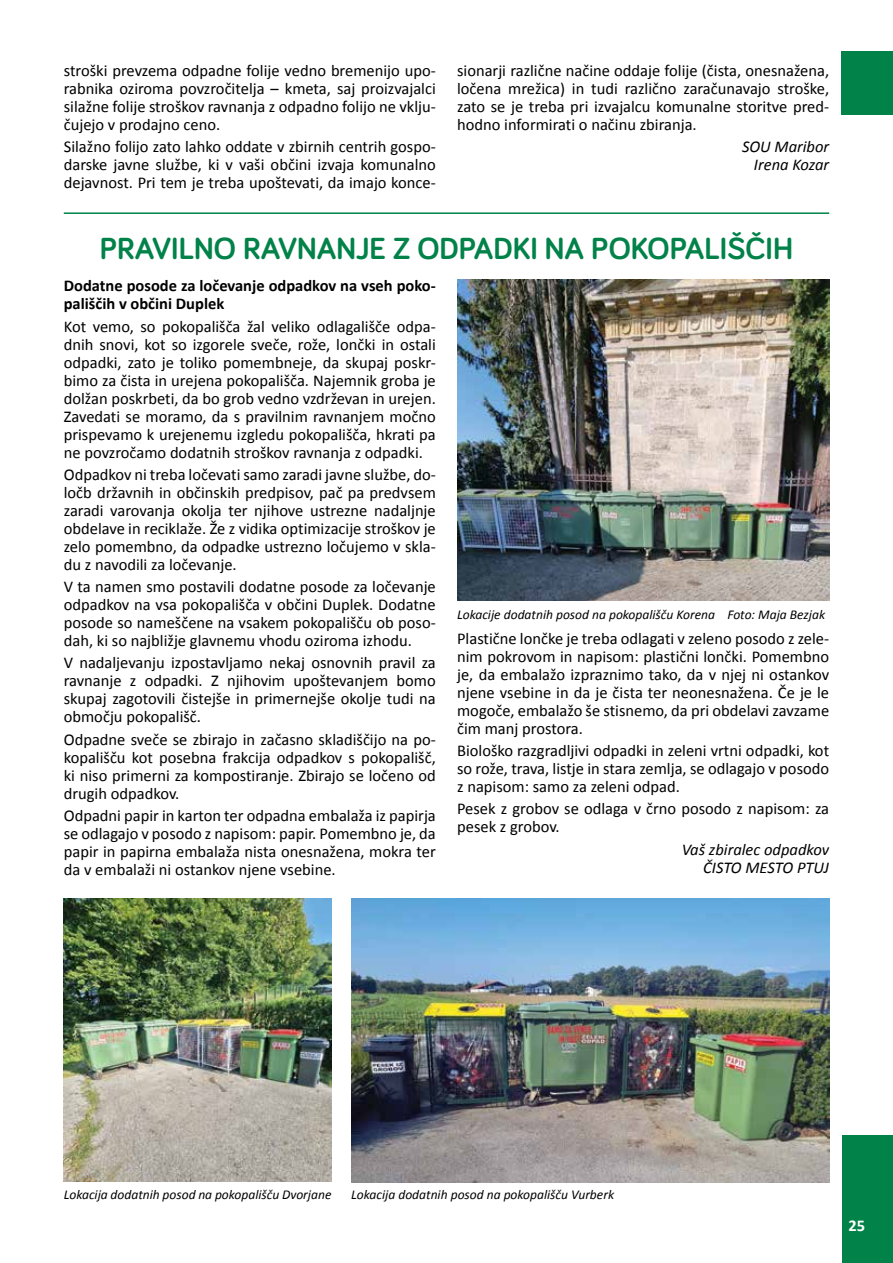
<style>
.page{position:relative;width:893px;height:1263px;background:#fff}
.page>*{position:absolute;margin:0;border:0;box-sizing:border-box;transform-origin:0 0}
.t1{font:700 31.5px "Bariol";color:#008249}
.t2{font:16.5px/18px "Calibri";color:#000;text-align:justify}
.t3{font:700 16.5px/18px "Calibri";color:#000}
.t4{font:italic 16.5px/18px "Calibri";color:#000;text-align:right}
.t5{font:700 16.5px "Calibri";color:#fff}
.t6{font:italic 13.5px "Calibri";color:#000}
</style>
<div class="page">
<div style="left:842px;top:52px;width:51px;height:63px;background:#008249"></div>
<hr style="left:64px;top:212px;width:765px;height:2px;background:#008249">
<img style="left:457px;top:279px;width:372px;height:321px">
<img style="left:64px;top:898px;width:267px;height:284px">
<img style="left:351px;top:898px;width:478px;height:285px">
<div style="left:842px;top:1135px;width:51px;height:128px;background:#008249"></div>
<p class="t2" style="left:64px;top:62px;width:374px">stroški prevzema odpadne folije vedno bremenijo upo&shy;rabnika oziroma povzročitelja – kmeta, saj proizvajalci silažne folije stroškov ravnanja z odpadno folijo ne vklju&shy;čujejo v prodajno ceno.</p>
<p class="t2" style="left:64px;top:138px;width:374px">Silažno folijo zato lahko oddate v zbirnih centrih gospo&shy;darske javne službe, ki v vaši občini izvaja komunalno dejavnost. Pri tem je treba upoštevati, da imajo konce-</p>
<p class="t2" style="left:457px;top:62px;width:374px">sionarji različne načine oddaje folije (čista, onesnažena, ločena mrežica) in tudi različno zaračunavajo stroške, zato se je treba pri izvajalcu komunalne storitve pred&shy;hodno informirati o načinu zbiranja.</p>
<p class="t4" style="left:742px;top:137px;width:89px">SOU Maribor<br>Irena Kozar</p>
<h1 class="t1" style="left:100px;top:227px;width:695px">PRAVILNO RAVNANJE Z ODPADKI NA POKOPALIŠČIH</h1>
<p class="t3" style="left:64px;top:277px;width:374px">Dodatne posode za ločevanje odpadkov na vseh poko&shy;pališčih v občini Duplek</p>
<p class="t2" style="left:64px;top:317px;width:374px">Kot vemo, so pokopališča žal veliko odlagališče odpa&shy;dnih snovi, kot so izgorele sveče, rože, lončki in ostali odpadki, zato je toliko pomembneje, da skupaj poskr&shy;bimo za čista in urejena pokopališča. Najemnik groba je dolžan poskrbeti, da bo grob vedno vzdrževan in urejen.<br>Zavedati se moramo, da s pravilnim ravnanjem močno prispevamo k urejenemu izgledu pokopališča, hkrati pa ne povzročamo dodatnih stroškov ravnanja z odpadki.</p>
<p class="t2" style="left:64px;top:465px;width:374px">Odpadkov ni treba ločevati samo zaradi javne službe, do&shy;ločb državnih in občinskih predpisov, pač pa predvsem zaradi varovanja okolja ter njihove ustrezne nadaljnje obdelave in reciklaže. Že z vidika optimizacije stroškov je zelo pomembno, da odpadke ustrezno ločujemo v skla&shy;du z navodili za ločevanje.</p>
<p class="t2" style="left:64px;top:578px;width:374px">V ta namen smo postavili dodatne posode za ločevanje odpadkov na vsa pokopališča v občini Duplek. Dodatne posode so nameščene na vsakem pokopališču ob poso&shy;dah, ki so najbližje glavnemu vhodu oziroma izhodu.</p>
<p class="t2" style="left:64px;top:654px;width:374px">V nadaljevanju izpostavljamo nekaj osnovnih pravil za ravnanje z odpadki. Z njihovim upoštevanjem bomo skupaj zagotovili čistejše in primernejše okolje tudi na območju pokopališč.</p>
<p class="t2" style="left:64px;top:730px;width:374px">Odpadne sveče se zbirajo in začasno skladiščijo na po&shy;kopališču kot posebna frakcija odpadkov s pokopališč, ki niso primerni za kompostiranje. Zbirajo se ločeno od drugih odpadkov.</p>
<p class="t2" style="left:64px;top:807px;width:374px">Odpadni papir in karton ter odpadna embalaža iz papirja se odlagajo v posodo z napisom: papir. Pomembno je, da papir in papirna embalaža nista onesnažena, mokra ter da v embalaži ni ostankov njene vsebine.</p>
<p class="t6" style="left:457px;top:605px;width:370px">Lokacije dodatnih posod na pokopališču Korena Foto: Maja Bezjak</p>
<p class="t2" style="left:457px;top:629px;width:374px">Plastične lončke je treba odlagati v zeleno posodo z zele&shy;nim pokrovom in napisom: plastični lončki. Pomembno je, da embalažo izpraznimo tako, da v njej ni ostankov njene vsebine in da je čista ter neonesnažena. Če je le mogoče, embalažo še stisnemo, da pri obdelavi zavzame čim manj prostora.</p>
<p class="t2" style="left:457px;top:742px;width:374px">Biološko razgradljivi odpadki in zeleni vrtni odpadki, kot so rože, trava, listje in stara zemlja, se odlagajo v posodo z napisom: samo za zeleni odpad.</p>
<p class="t2" style="left:457px;top:800px;width:374px">Pesek z grobov se odlaga v črno posodo z napisom: za pesek z grobov.</p>
<p class="t4" style="left:682px;top:839px;width:149px">Vaš zbiralec odpadkov<br>ČISTO MESTO PTUJ</p>
<p class="t6" style="left:64px;top:1186px;width:269px">Lokacija dodatnih posod na pokopališču Dvorjane</p>
<p class="t6" style="left:351px;top:1186px;width:264px">Lokacija dodatnih posod na pokopališču Vurberk</p>
<p class="t5" style="left:848px;top:1215px;width:18px">25</p>
</div>
